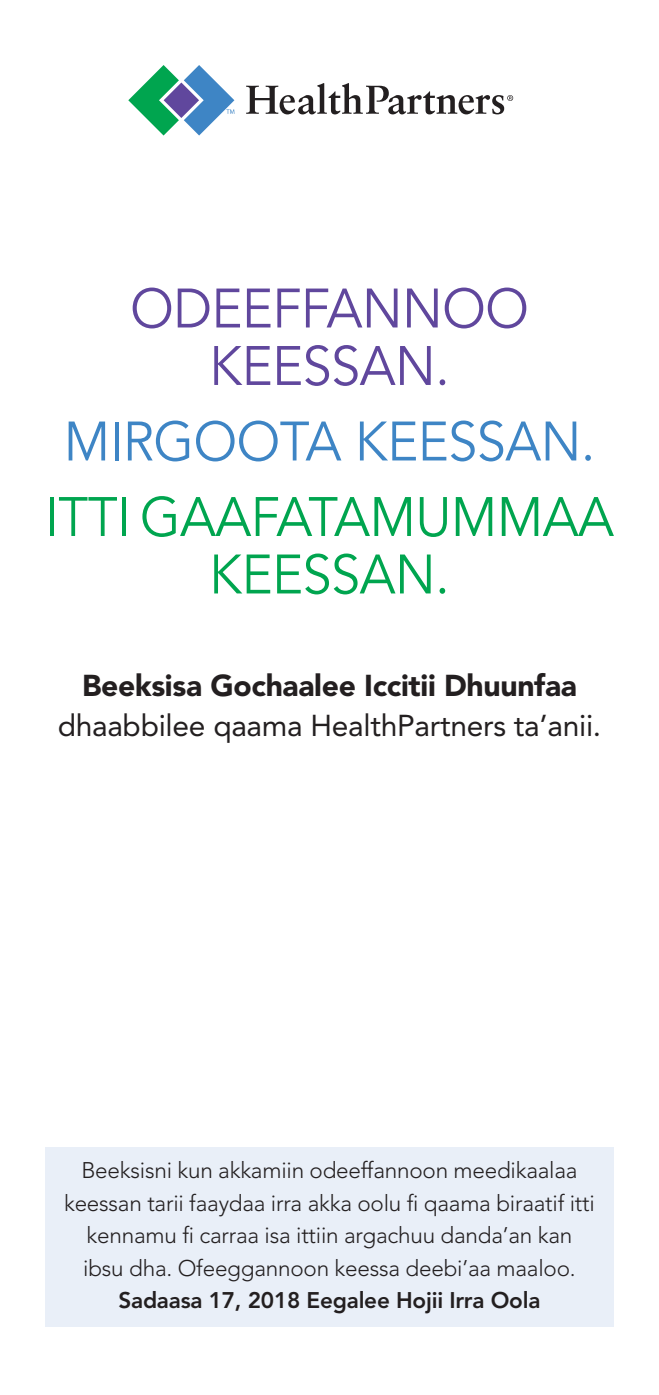
<style>
.page{position:relative;width:659px;height:1395px;background:#fff}
.page>*{position:absolute;margin:0;border:0;box-sizing:border-box;transform-origin:0 0}
.t1{font:55px/57.5px "Avenir";letter-spacing:-.01em;color:#00a54f;text-align:center;scale:.95 1}
.t2{font:55px/57.5px "Avenir";letter-spacing:-.01em;color:#60479d;text-align:center;scale:.95 1}
.t3{font:55px "Avenir";letter-spacing:-.01em;color:#3e85c5;scale:.95 1}
.t4{font:30px "Avenir";letter-spacing:-.01em;color:#231f20}
.t5{font:900 30px "Avenir";letter-spacing:-.01em;color:#231f20}
.t6{font:300 22.5px/32.5px "Avenir";letter-spacing:-.01em;color:#231f20;text-align:center}
.t7{font:800 22.5px "Avenir";letter-spacing:-.01em;color:#231f20}
</style>
<div class="page">
<div style="left:46px;top:1148px;width:568px;height:180px;background:#e9eff8"></div>
<svg style="left:128px;top:65px;width:106px;height:71px"></svg>
<svg style="left:246px;top:83px;width:267px;height:31px"></svg>
<h1 class="t2" style="left:130px;top:281px;width:421px">ODEEFFANNOO<br>KEESSAN.</h1>
<h1 class="t3" style="left:64px;top:410px;width:561px">MIRGOOTA KEESSAN.</h1>
<h1 class="t1" style="left:45px;top:490px;width:600px">ITTI GAAFATAMUMMAA<br>KEESSAN.</h1>
<h2 class="t5" style="left:82px;top:667px;width:496px">Beeksisa Gochaalee Iccitii Dhuunfaa</h2>
<h2 class="t4" style="left:58px;top:708px;width:545px">dhaabbilee qaama HealthPartners ta’anii.</h2>
<p class="t6" style="left:64px;top:1154px;width:532px">Beeksisni kun akkamiin odeeffannoon meedikaalaa keessan tarii faaydaa irra akka oolu fi qaama biraatif itti kennamu fi carraa isa ittiin argachuu danda’an kan ibsu dha. Ofeeggannoon keessa deebi’aa maaloo.</p>
<p class="t7" style="left:118px;top:1287px;width:423px">Sadaasa 17, 2018 Eegalee Hojii Irra Oola</p>
</div>
